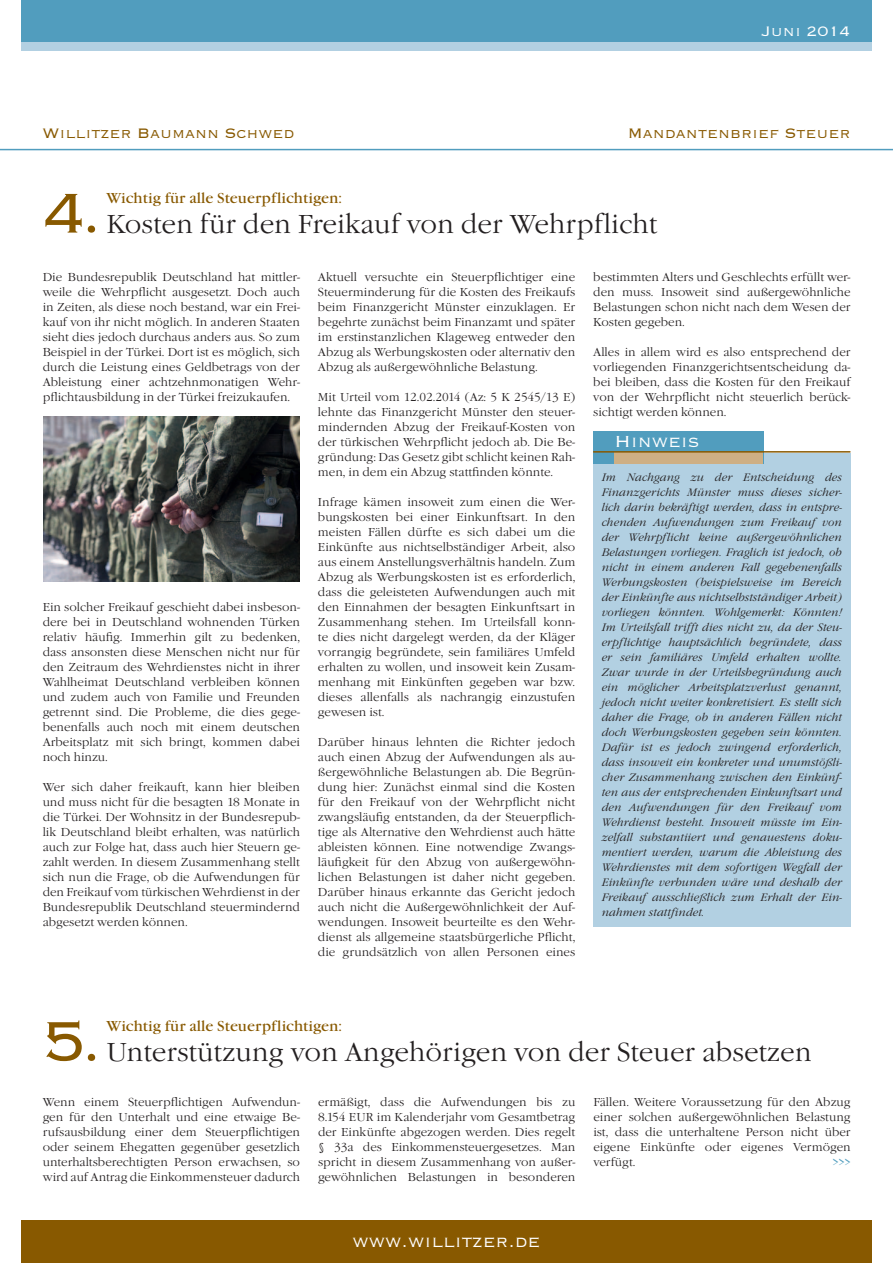
<style>
.page{position:relative;width:893px;height:1263px;background:#fff}
.page>*{position:absolute;margin:0;border:0;box-sizing:border-box;transform-origin:0 0}
.t1{font:300 73.5px "Copperplate";color:#885900}
.t2{font:300 27px "Garamond Itc T";color:#231f20}
.t3{font:300 21px "Copperplate";color:#fff}
.t4{font:300 18px "Copperplate";color:#885900}
.t5{font:300 18px "Copperplate";color:#fff}
.t6{font:15px "Garamond Itc T";color:#885900}
.Grundlinienraster{font:300 12px/15px "Garamond Itc T";color:#231f20;text-align:justify}
.Grundlinienraster-2{font:300 12px "Garamond Itc T";color:#519dbe}
.t7{font:italic 300 11.25px/15px "Garamond Itc T";letter-spacing:.005em;color:#231f20;text-align:justify}
</style>
<div class="page">
<div style="left:21px;top:1220px;width:851px;height:43px;background:#885900"></div>
<div style="left:21px;top:0;width:851px;height:43px;background:#519dbe"></div>
<div style="left:21px;top:43px;width:851px;height:8px;background:#b2d0e2"></div>
<hr style="left:0;top:149px;width:893px;height:1px;background:#519dbe">
<div style="left:593px;top:453px;width:257px;height:473px;background:#b2d0e2"></div>
<div style="left:593px;top:431px;width:170px;height:33px;background:#519dbe"></div>
<div style="left:614px;top:453px;width:149px;height:11px;background:#ceaf84"></div>
<hr style="left:593px;top:451px;width:257px;height:2px;background:#885900">
<img style="left:43px;top:416px;width:257px;height:165px">
<p class="t5" style="left:762px;top:19px;width:90px">Juni 2014</p>
<p class="t4" style="left:43px;top:121px;width:254px">Willitzer Baumann Schwed</p>
<p class="t4" style="left:628px;top:121px;width:224px">Mandantenbrief Steuer</p>
<p class="t1" style="left:43px;top:165px;width:62px">4.</p>
<p class="t6" style="left:106px;top:189px;width:237px">Wichtig für alle Steuerpflichtigen:</p>
<p class="t2" style="left:106px;top:208px;width:552px">Kosten für den Freikauf von der Wehrpflicht</p>
<p class="Grundlinienraster" style="left:43px;top:270px;width:259px">Die Bundesrepublik Deutschland hat mittler&shy;weile die Wehrpflicht ausgesetzt. Doch auch in Zeiten, als diese noch bestand, war ein Frei&shy;kauf von ihr nicht möglich. In anderen Staaten sieht dies jedoch durchaus anders aus. So zum Beispiel in der Türkei. Dort ist es möglich, sich durch die Leistung eines Geldbetrags von der Ableistung einer achtzehnmonatigen Wehr&shy;pflichtausbildung in der Türkei freizukaufen.</p>
<p class="Grundlinienraster" style="left:43px;top:600px;width:259px">Ein solcher Freikauf geschieht dabei insbeson&shy;dere bei in Deutschland wohnenden Türken relativ häufig. Immerhin gilt zu bedenken, dass ansonsten diese Menschen nicht nur für den Zeitraum des Wehrdienstes nicht in ihrer Wahlheimat Deutschland verbleiben können und zudem auch von Familie und Freunden getrennt sind. Die Probleme, die dies gege&shy;benenfalls auch noch mit einem deutschen Arbeitsplatz mit sich bringt, kommen dabei noch hinzu.</p>
<p class="Grundlinienraster" style="left:43px;top:780px;width:259px">Wer sich daher freikauft, kann hier bleiben und muss nicht für die besagten 18 Monate in die Türkei. Der Wohnsitz in der Bundesrepub&shy;lik Deutschland bleibt erhalten, was natürlich auch zur Folge hat, dass auch hier Steuern ge&shy;zahlt werden. In diesem Zusammenhang stellt sich nun die Frage, ob die Aufwendungen für den Freikauf vom türkischen Wehrdienst in der Bundesrepublik Deutschland steuermindernd abgesetzt werden können.</p>
<p class="Grundlinienraster" style="left:318px;top:270px;width:259px">Aktuell versuchte ein Steuerpflichtiger eine Steuerminderung für die Kosten des Freikaufs beim Finanzgericht Münster einzuklagen. Er begehrte zunächst beim Finanzamt und später im erstinstanzlichen Klageweg entweder den Abzug als Werbungskosten oder alternativ den Abzug als außergewöhnliche Belastung.</p>
<p class="Grundlinienraster" style="left:318px;top:390px;width:259px">Mit Urteil vom 12.02.2014 (Az: 5 K 2545/13 E) lehnte das Finanzgericht Münster den steuer&shy;mindernden Abzug der Freikauf-Kosten von der türkischen Wehrpflicht jedoch ab. Die Be&shy;gründung: Das Gesetz gibt schlicht keinen Rah&shy;men, in dem ein Abzug stattfinden könnte.</p>
<p class="Grundlinienraster" style="left:318px;top:495px;width:259px">Infrage kämen insoweit zum einen die Wer&shy;bungskosten bei einer Einkunftsart. In den meisten Fällen dürfte es sich dabei um die Einkünfte aus nichtselbständiger Arbeit, also aus einem Anstellungsverhältnis handeln. Zum Abzug als Werbungskosten ist es erforderlich, dass die geleisteten Aufwendungen auch mit den Einnahmen der besagten Einkunftsart in Zusammenhang stehen. Im Urteilsfall konn&shy;te dies nicht dargelegt werden, da der Kläger vorrangig begründete, sein familiäres Umfeld erhalten zu wollen, und insoweit kein Zusam&shy;menhang mit Einkünften gegeben war bzw. dieses allenfalls als nachrangig einzustufen gewesen ist.</p>
<p class="Grundlinienraster" style="left:318px;top:735px;width:259px">Darüber hinaus lehnten die Richter jedoch auch einen Abzug der Aufwendungen als au&shy;ßergewöhnliche Belastungen ab. Die Begrün&shy;dung hier: Zunächst einmal sind die Kosten für den Freikauf von der Wehrpflicht nicht zwangsläufig entstanden, da der Steuerpflich&shy;tige als Alternative den Wehrdienst auch hätte ableisten können. Eine notwendige Zwangs&shy;läufigkeit für den Abzug von außergewöhn&shy;lichen Belastungen ist daher nicht gegeben.<br>Darüber hinaus erkannte das Gericht jedoch auch nicht die Außergewöhnlichkeit der Auf&shy;wendungen. Insoweit beurteilte es den Wehr&shy;dienst als allgemeine staatsbürgerliche Pflicht, die grundsätzlich von allen Personen eines</p>
<p class="Grundlinienraster" style="left:593px;top:270px;width:259px">bestimmten Alters und Geschlechts erfüllt wer&shy;den muss. Insoweit sind außergewöhnliche Belastungen schon nicht nach dem Wesen der Kosten gegeben.</p>
<p class="Grundlinienraster" style="left:593px;top:345px;width:259px">Alles in allem wird es also entsprechend der vorliegenden Finanzgerichtsentscheidung da&shy;bei bleiben, dass die Kosten für den Freikauf von der Wehrpflicht nicht steuerlich berück&shy;sichtigt werden können.</p>
<p class="t3" style="left:614px;top:428px;width:87px">Hinweis</p>
<p class="t7" style="left:602px;top:469px;width:242px">Im Nachgang zu der Entscheidung des Finanzgerichts Münster muss dieses sicher&shy;lich darin bekräftigt werden, dass in entspre&shy;chenden Aufwendungen zum Freikauf von der Wehrpflicht keine außergewöhnlichen Belastungen vorliegen. Fraglich ist jedoch, ob nicht in einem anderen Fall gegebenenfalls Werbungskosten (beispielsweise im Bereich der Einkünfte aus nichtselbstständiger Arbeit) vorliegen könnten. Wohlgemerkt: Könnten!<br>Im Urteilsfall trifft dies nicht zu, da der Steu&shy;erpflichtige hauptsächlich begründete, dass er sein familiäres Umfeld erhalten wollte.<br>Zwar wurde in der Urteilsbegründung auch ein möglicher Arbeitsplatzverlust genannt, jedoch nicht weiter konkretisiert. Es stellt sich daher die Frage, ob in anderen Fällen nicht doch Werbungskosten gegeben sein könnten.<br>Dafür ist es jedoch zwingend erforderlich, dass insoweit ein konkreter und unumstößli&shy;cher Zusammenhang zwischen den Einkünf&shy;ten aus der entsprechenden Einkunftsart und den Aufwendungen für den Freikauf vom Wehrdienst besteht. Insoweit müsste im Ein&shy;zelfall substantiiert und genauestens doku&shy;mentiert werden, warum die Ableistung des Wehrdienstes mit dem sofortigen Wegfall der Einkünfte verbunden wäre und deshalb der Freikauf ausschließlich zum Erhalt der Ein&shy;nahmen stattfindet.</p>
<p class="t6" style="left:106px;top:1017px;width:237px">Wichtig für alle Steuerpflichtigen:</p>
<p class="t1" style="left:43px;top:993px;width:62px">5.</p>
<p class="t2" style="left:106px;top:1036px;width:707px">Unterstützung von Angehörigen von der Steuer absetzen</p>
<p class="Grundlinienraster" style="left:43px;top:1095px;width:259px">Wenn einem Steuerpflichtigen Aufwendun&shy;gen für den Unterhalt und eine etwaige Be&shy;rufsausbildung einer dem Steuerpflichtigen oder seinem Ehegatten gegenüber gesetzlich unterhaltsberechtigten Person erwachsen, so wird auf Antrag die Einkommensteuer dadurch</p>
<p class="Grundlinienraster" style="left:318px;top:1095px;width:259px">ermäßigt, dass die Aufwendungen bis zu 8.154 EUR im Kalenderjahr vom Gesamtbetrag der Einkünfte abgezogen werden. Dies regelt § 33a des Einkommensteuergesetzes. Man spricht in diesem Zusammenhang von außer&shy;gewöhnlichen Belastungen in besonderen</p>
<p class="Grundlinienraster" style="left:593px;top:1095px;width:259px">Fällen. Weitere Voraussetzung für den Abzug einer solchen außergewöhnlichen Belastung ist, dass die unterhaltene Person nicht über eigene Einkünfte oder eigenes Vermögen verfügt.</p>
<p class="Grundlinienraster-2" style="left:833px;top:1155px;width:19px">&gt;&gt;&gt;</p>
<p class="t3" style="left:353px;top:1227px;width:189px">www.willitzer.de</p>
</div>
